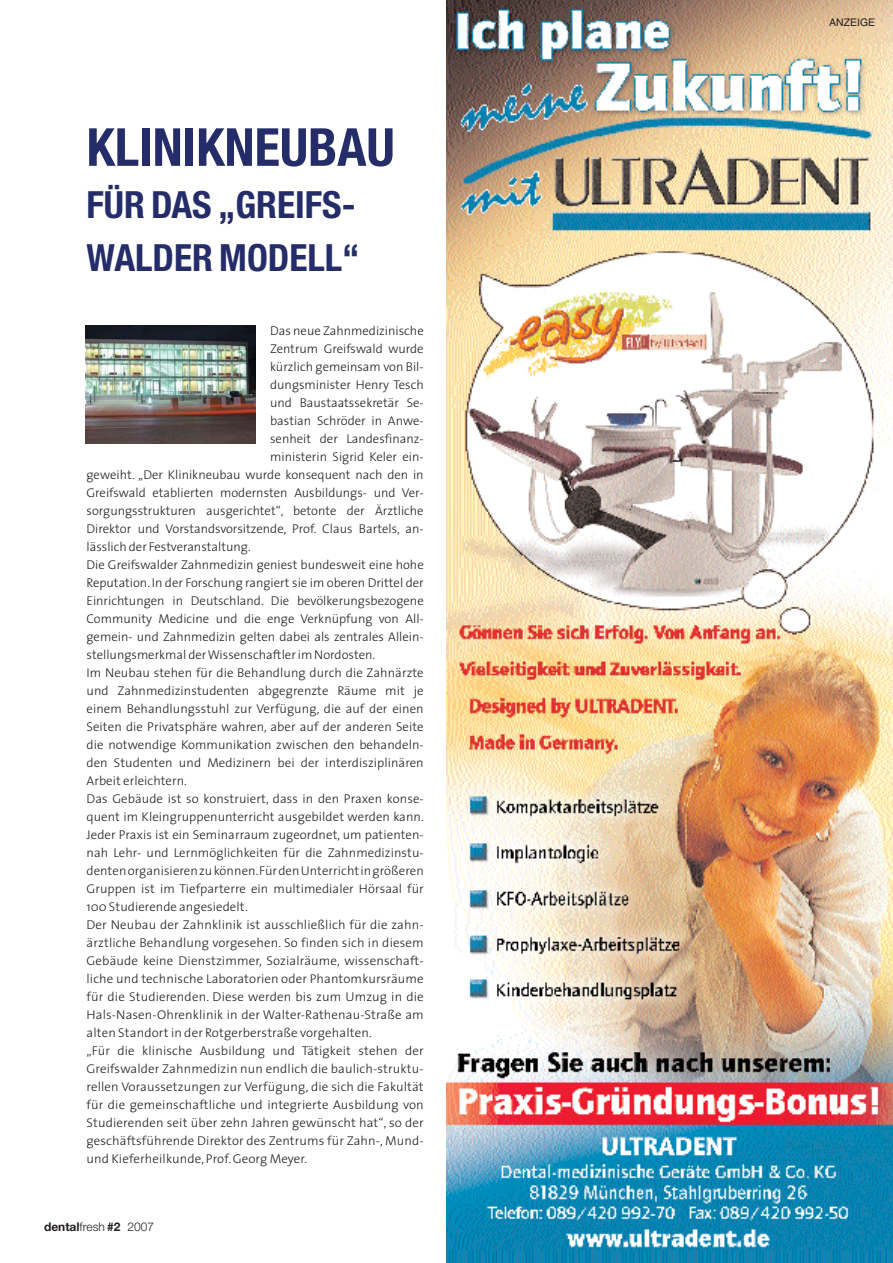
<style>
.page{position:relative;width:893px;height:1263px;background:#fff}
.page>*{position:absolute;margin:0;border:0;box-sizing:border-box;transform-origin:0 0}
.t1{font:700 condensed 52.5px "Helvetica Neue";color:#242d6a}
.t2{font:700 condensed 37.5px/52.5px "Helvetica Neue";color:#242d6a}
.t3{font:300 12.75px "The Sans";letter-spacing:.005em;color:#231f20}
.t4{font:300 12px "Helvetica Neue";color:#231f20}
.t5{font:10.5px "Helvetica";color:#231f20}
.s1{font-weight:700}
</style>
<div class="page">
<img style="left:446px;top:0;width:447px;height:1263px">
<img style="left:85px;top:326px;width:170px;height:117px">
<h1 class="t1" style="left:87px;top:128px;width:310px">KLINIKNEUBAU</h1>
<h2 class="t2" style="left:87px;top:182px;width:274px">FÜR DAS „GREIFS-<br>WALDER MODELL“</h2>
<p class="t3" style="left:270px;top:326px;width:155px">Das neue Zahnmedizinische</p>
<p class="t3" style="left:270px;top:344px;width:155px">Zentrum Greifswald wurde</p>
<p class="t3" style="left:270px;top:362px;width:155px">kürzlich gemeinsam von Bil-</p>
<p class="t3" style="left:270px;top:380px;width:155px">dungsminister Henry Tesch</p>
<p class="t3" style="left:270px;top:398px;width:155px">und Baustaatssekretär Se-</p>
<p class="t3" style="left:270px;top:416px;width:155px">bastian Schröder in Anwe-</p>
<p class="t3" style="left:270px;top:434px;width:155px">senheit der Landesfinanz-</p>
<p class="t3" style="left:270px;top:452px;width:155px">ministerin Sigrid Keler ein-</p>
<p class="t3" style="left:87px;top:470px;width:339px">geweiht. „Der Klinikneubau wurde konsequent nach den in</p>
<p class="t3" style="left:87px;top:488px;width:339px">Greifswald etablierten modernsten Ausbildungs- und Ver-</p>
<p class="t3" style="left:87px;top:506px;width:339px">sorgungsstrukturen ausgerichtet“, betonte der Ärztliche</p>
<p class="t3" style="left:87px;top:524px;width:339px">Direktor und Vorstandsvorsitzende, Prof. Claus Bartels, an-</p>
<p class="t3" style="left:87px;top:542px;width:166px">lässlich der Festveranstaltung.</p>
<p class="t3" style="left:87px;top:560px;width:339px">Die Greifswalder Zahnmedizin geniest bundesweit eine hohe</p>
<p class="t3" style="left:87px;top:578px;width:339px">Reputation. In der Forschung rangiert sie im oberen Drittel der</p>
<p class="t3" style="left:87px;top:596px;width:339px">Einrichtungen in Deutschland. Die bevölkerungsbezogene</p>
<p class="t3" style="left:87px;top:614px;width:339px">Community Medicine und die enge Verknüpfung von All-</p>
<p class="t3" style="left:87px;top:632px;width:339px">gemein- und Zahnmedizin gelten dabei als zentrales Allein-</p>
<p class="t3" style="left:87px;top:650px;width:290px">stellungsmerkmal der Wissenschaftler im Nordosten.</p>
<p class="t3" style="left:87px;top:668px;width:339px">Im Neubau stehen für die Behandlung durch die Zahnärzte</p>
<p class="t3" style="left:87px;top:686px;width:339px">und Zahnmedizinstudenten abgegrenzte Räume mit je</p>
<p class="t3" style="left:87px;top:704px;width:339px">einem Behandlungsstuhl zur Verfügung, die auf der einen</p>
<p class="t3" style="left:87px;top:722px;width:339px">Seiten die Privatsphäre wahren, aber auf der anderen Seite</p>
<p class="t3" style="left:87px;top:740px;width:339px">die notwendige Kommunikation zwischen den behandeln-</p>
<p class="t3" style="left:87px;top:758px;width:339px">den Studenten und Medizinern bei der interdisziplinären</p>
<p class="t3" style="left:87px;top:776px;width:102px">Arbeit erleichtern.</p>
<p class="t3" style="left:87px;top:794px;width:339px">Das Gebäude ist so konstruiert, dass in den Praxen konse-</p>
<p class="t3" style="left:87px;top:812px;width:339px">quent im Kleingruppenunterricht ausgebildet werden kann.</p>
<p class="t3" style="left:87px;top:830px;width:339px">Jeder Praxis ist ein Seminarraum zugeordnet, um patienten-</p>
<p class="t3" style="left:87px;top:848px;width:339px">nah Lehr- und Lernmöglichkeiten für die Zahnmedizinstu-</p>
<p class="t3" style="left:87px;top:866px;width:339px">denten organisieren zu können.Für den Unterrichtin größeren</p>
<p class="t3" style="left:87px;top:884px;width:339px">Gruppen ist im Tiefparterre ein multimedialer Hörsaal für</p>
<p class="t3" style="left:87px;top:902px;width:163px">100 Studierende angesiedelt.</p>
<p class="t3" style="left:87px;top:920px;width:339px">Der Neubau der Zahnklinik ist ausschließlich für die zahn-</p>
<p class="t3" style="left:87px;top:938px;width:339px">ärztliche Behandlung vorgesehen. So finden sich in diesem</p>
<p class="t3" style="left:87px;top:956px;width:339px">Gebäude keine Dienstzimmer, Sozialräume, wissenschaft-</p>
<p class="t3" style="left:87px;top:974px;width:339px">liche und technische Laboratorien oder Phantomkursräume</p>
<p class="t3" style="left:87px;top:992px;width:339px">für die Studierenden. Diese werden bis zum Umzug in die</p>
<p class="t3" style="left:87px;top:1010px;width:339px">Hals-Nasen-Ohrenklinik in der Walter-Rathenau-Straße am</p>
<p class="t3" style="left:87px;top:1028px;width:287px">alten Standort in der Rotgerberstraße vorgehalten.</p>
<p class="t3" style="left:87px;top:1046px;width:339px">„Für die klinische Ausbildung und Tätigkeit stehen der</p>
<p class="t3" style="left:87px;top:1064px;width:339px">Greifswalder Zahnmedizin nun endlich die baulich-struktu-</p>
<p class="t3" style="left:87px;top:1082px;width:339px">rellen Voraussetzungen zur Verfügung, die sich die Fakultät</p>
<p class="t3" style="left:87px;top:1100px;width:339px">für die gemeinschaftliche und integrierte Ausbildung von</p>
<p class="t3" style="left:87px;top:1118px;width:339px">Studierenden seit über zehn Jahren gewünscht hat“, so der</p>
<p class="t3" style="left:87px;top:1136px;width:339px">geschäftsführende Direktor des Zentrums für Zahn-, Mund-</p>
<p class="t3" style="left:87px;top:1154px;width:222px">und Kieferheilkunde, Prof. Georg Meyer.</p>
<p class="t4" style="left:44px;top:1222px;width:112px"><span class="s1">dental</span>fresh <span class="s1">#2</span> 2007</p>
<p class="t5" style="left:829px;top:19px;width:48px">ANZEIGE</p>
</div>
